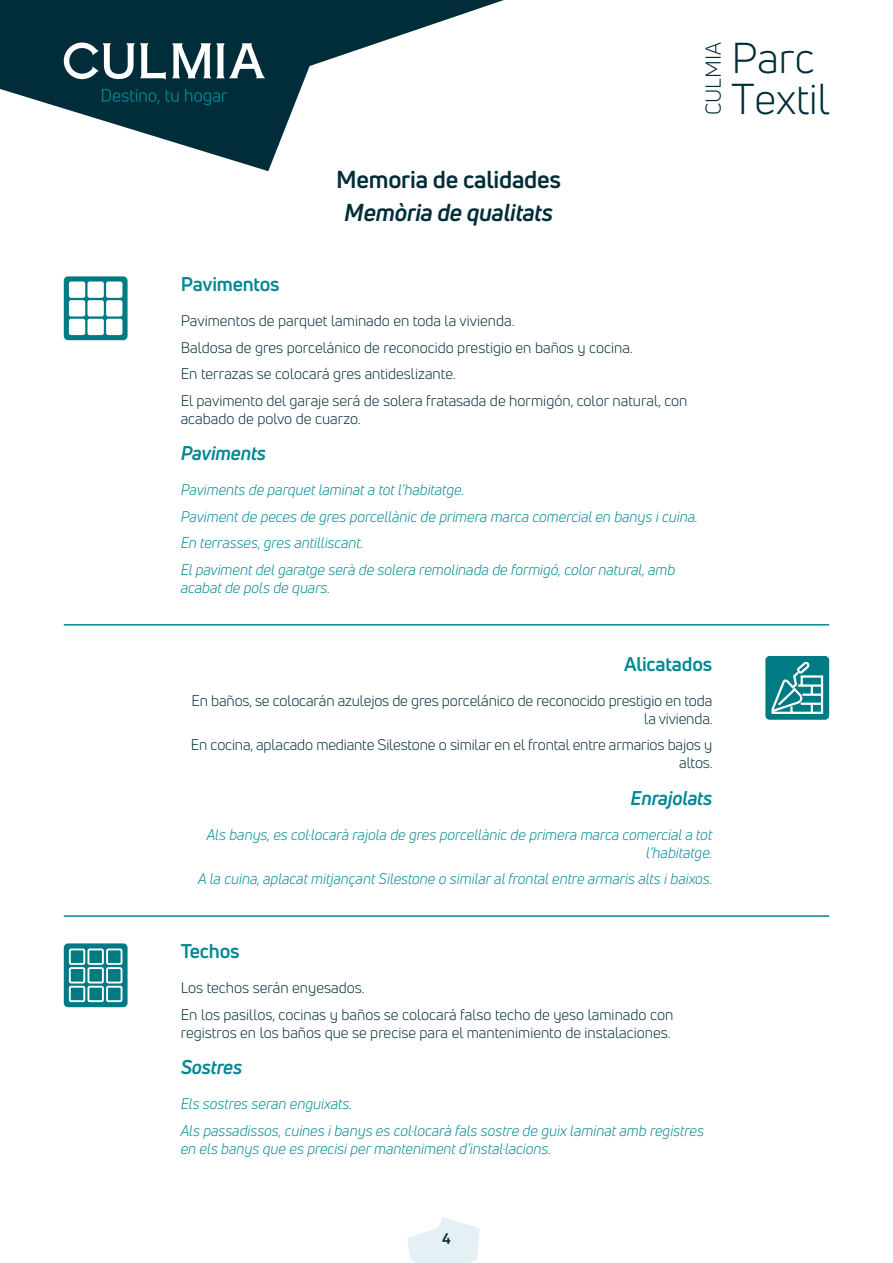
<style>
.page{position:relative;width:893px;height:1263px;background:#fff}
.page>*{position:absolute;margin:0;border:0;box-sizing:border-box;transform-origin:0 0}
.t1{font:42.3px/41.4px "Uni Neue";color:#002d39}
.t2{font:700 24px "Uni Neue";letter-spacing:-.01em;color:#002d39}
.t3{font:italic 700 24px "Uni Neue";letter-spacing:-.01em;color:#002d39}
.t4{font:21.15px "Uni Neue";color:#002d39}
.t5{font:700 19.5px "Uni Neue";letter-spacing:-.01em;color:#008893}
.t6{font:italic 700 19.5px "Uni Neue";letter-spacing:-.01em;color:#008893}
.t7{font:15px/26.5px "Uni Neue";color:#002d39}
.t8{font:italic 15px/26.5px "Uni Neue";color:#008893}
.t9{font:700 15px "Uni Neue";color:#002d39}
</style>
<div class="page">
<svg style="left:0;top:0;width:504px;height:171px"></svg>
<svg style="left:407px;top:1217px;width:73px;height:46px"></svg>
<svg style="left:172px;top:43px;width:93px;height:35px"></svg>
<svg style="left:64px;top:43px;width:102px;height:37px"></svg>
<svg style="left:102px;top:89px;width:125px;height:16px;background:#003e49"></svg>
<svg style="left:64px;top:276px;width:64px;height:64px;background:#14858d"></svg>
<div style="left:70px;top:282px;width:14px;height:15px;background:#fff"></div>
<div style="left:69px;top:281px;width:16px;height:17px;border:2px solid #fff"></div>
<div style="left:70px;top:320px;width:14px;height:14px;background:#fff"></div>
<div style="left:69px;top:319px;width:16px;height:16px;border:2px solid #fff"></div>
<div style="left:88px;top:320px;width:15px;height:14px;background:#fff"></div>
<div style="left:88px;top:319px;width:16px;height:16px;border:2px solid #fff"></div>
<div style="left:107px;top:320px;width:15px;height:14px;background:#fff"></div>
<div style="left:106px;top:319px;width:16px;height:16px;border:2px solid #fff"></div>
<div style="left:88px;top:282px;width:15px;height:15px;background:#fff"></div>
<div style="left:88px;top:281px;width:16px;height:17px;border:2px solid #fff"></div>
<div style="left:107px;top:282px;width:15px;height:15px;background:#fff"></div>
<div style="left:106px;top:281px;width:16px;height:17px;border:2px solid #fff"></div>
<div style="left:70px;top:301px;width:14px;height:14px;background:#fff"></div>
<div style="left:69px;top:300px;width:16px;height:16px;border:2px solid #fff"></div>
<div style="left:88px;top:301px;width:15px;height:14px;background:#fff"></div>
<div style="left:88px;top:300px;width:16px;height:16px;border:2px solid #fff"></div>
<div style="left:107px;top:301px;width:15px;height:14px;background:#fff"></div>
<div style="left:106px;top:300px;width:16px;height:16px;border:2px solid #fff"></div>
<hr style="left:64px;top:624px;width:765px;height:2px;background:#008893">
<div style="left:765px;top:656px;width:64px;height:64px;background:#007b84;border-radius:4px"></div>
<svg style="left:771px;top:661px;width:52px;height:53px"></svg>
<div style="left:64px;top:943px;width:64px;height:64px;background:#007b84;border-radius:4px"></div>
<svg style="left:68px;top:948px;width:55px;height:55px"></svg>
<hr style="left:64px;top:915px;width:765px;height:2px;background:#008893">
<h3 class="t4" style="left:701px;top:115px;width:74px;rotate:-90deg">CULMIA</h3>
<h1 class="t1" style="left:731px;top:37px;width:100px">Parc<br>Textil</h1>
<h2 class="t2" style="left:336px;top:164px;width:226px">Memoria de calidades</h2>
<h2 class="t3" style="left:344px;top:198px;width:210px">Memòria de qualitats</h2>
<h3 class="t5" style="left:181px;top:272px;width:100px">Pavimentos</h3>
<p class="t7" style="left:181px;top:307px;width:508px">Pavimentos de parquet laminado en toda la vivienda.<br>Baldosa de gres porcelánico de reconocido prestigio en baños y cocina.<br>En terrazas se colocará gres antideslizante.<br>El pavimento del garaje será de solera fratasada de hormigón, color natural, con</p>
<p class="t7" style="left:181px;top:405px;width:182px">acabado de polvo de cuarzo.</p>
<h3 class="t6" style="left:181px;top:441px;width:87px">Paviments</h3>
<p class="t8" style="left:181px;top:476px;width:519px">Paviments de parquet laminat a tot l’habitatge.<br>Paviment de peces de gres porcellànic de primera marca comercial en banys i cuina.<br>En terrasses, gres antilliscant.<br>El paviment del garatge serà de solera remolinada de formigó, color natural, amb</p>
<p class="t8" style="left:181px;top:574px;width:151px">acabat de pols de quars.</p>
<h3 class="t5" style="left:624px;top:651px;width:90px">Alicatados</h3>
<p class="t7" style="left:191px;top:691px;width:523px;line-height:18px;text-align:right">En baños, se colocarán azulejos de gres porcelánico de reconocido prestigio en toda la vivienda.</p>
<p class="t7" style="left:191px;top:736px;width:523px;line-height:18px;text-align:right">En cocina, aplacado mediante Silestone o similar en el frontal entre armarios bajos y altos.</p>
<h3 class="t6" style="left:631px;top:785px;width:83px">Enrajolats</h3>
<p class="t8" style="left:207px;top:825px;width:507px;line-height:18px;text-align:right">Als banys, es col·locarà rajola de gres porcellànic de primera marca comercial a tot l’habitatge.</p>
<p class="t8" style="left:198px;top:865px;width:516px">A la cuina, aplacat mitjançant Silestone o similar al frontal entre armaris alts i baixos.</p>
<h3 class="t5" style="left:181px;top:939px;width:60px">Techos</h3>
<p class="t7" style="left:181px;top:974px;width:494px">Los techos serán enyesados.<br>En los pasillos, cocinas y baños se colocará falso techo de yeso laminado con</p>
<p class="t7" style="left:181px;top:1019px;width:491px">registros en los baños que se precise para el mantenimiento de instalaciones.</p>
<h3 class="t6" style="left:181px;top:1055px;width:63px">Sostres</h3>
<p class="t8" style="left:181px;top:1090px;width:525px">Els sostres seran enguixats.<br>Als passadissos, cuines i banys es col·locarà fals sostre de guix laminat amb registres</p>
<p class="t8" style="left:181px;top:1135px;width:372px">en els banys que es precisi per manteniment d’instal·lacions.</p>
<p class="t9" style="left:442px;top:1229px;width:10px">4</p>
</div>
